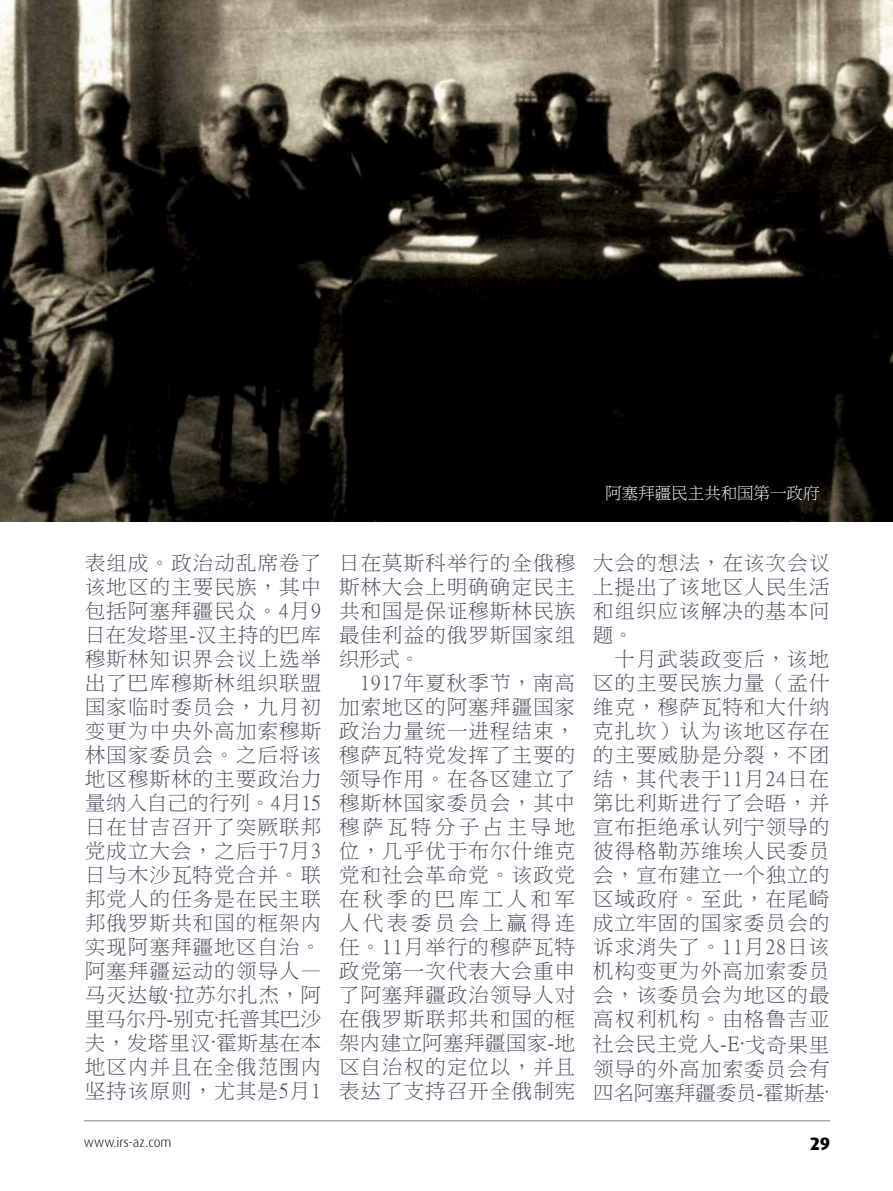
<style>
.page{position:relative;width:893px;height:1191px;background:#fff}
.page>*{position:absolute;margin:0;border:0;box-sizing:border-box;transform-origin:0 0}
.t1{font:20.25px/24px "P Ming Li U";letter-spacing:.065em;color:#47495a;text-align:justify}
.t2{font:800 18px "Dax Pro";color:#000}
.t3{font:16.5px "P Ming Li U";color:#fff}
.t4{font:300 13.5px "Dax Pro";color:#000}
.s1{font-size:21px}
</style>
<div class="page">
<hr style="left:84px;top:1120px;width:746px;height:1px;background:#808285">
<img style="left:0;top:0;width:893px;height:522px">
<p class="t3" style="left:605px;top:485px;width:216px">阿塞拜疆民主共和国第一政府</p>
<p class="t1" style="left:85px;top:551px;width:238px">表组成。政治动乱席卷了该地区的主要民族，其中包括阿塞拜疆民众。4月9日在发塔里-汉主持的巴库穆斯林知识界会议上选举出了巴库穆斯林组织联盟国家临时委员会，九月初变更为中央外高加索穆斯林国家委员会。之后将该地区穆斯林的主要政治力量纳入自己的行列。4月15日在甘吉召开了突厥联邦党成立大会，之后于7月3日与木沙瓦特党合并。联邦党人的任务是在民主联邦俄罗斯共和国的框架内实现阿塞拜疆地区自治。阿塞拜疆运动的领导人—马灭达敏·拉苏尔扎杰，阿里马尔丹-别克·托普其巴沙夫，发塔里汉·霍斯基在本地区内并且在全俄范围内坚持该原则，尤其是5月1</p>
<p class="t1" style="left:339px;top:550px;width:238px">日在莫斯科举行的全俄穆斯林大会上明确确定民主共和国是保证穆斯林民族最佳利益的俄罗斯国家组织形式。</p>
<p class="t1" style="left:339px;top:670px;width:238px;text-indent:21px">1917年夏秋季节，南高加索地区的阿塞拜疆国家政治力量统一进程结束，穆萨瓦特党发挥了主要的领导作用。在各区建立了穆斯林国家委员会，其中穆萨瓦特分子占主导地位，几乎优于布尔什维克党和社会革命党。该政党在秋季的巴库工人和军人代表委员会上赢得连任。11月举行的穆萨瓦特政党第一次代表大会重申了阿塞拜疆政治领导人对在俄罗斯联邦共和国的框架内建立阿塞拜疆国家-地区自治权的定位以，并且表达了支持召开全俄制宪</p>
<p class="t1" style="left:593px;top:550px;width:238px">大会的想法，在该次会议上提出了该地区人民生活和组织应该解决的基本问题。</p>
<p class="t1" style="left:593px;top:646px;width:238px;text-indent:21px">十月武装政变后，该地区的主要民族力量（孟什维克，穆萨瓦特和大什纳克扎坎）认为该地区存在的主要威胁是分裂，不团结，其代表于11月24日在第比利斯进行了会晤，并宣布拒绝承认列宁领导的彼得格勒苏维埃人民委员会，宣布建立一个独立的区域政府。至此，在尾崎成立牢固的国家委员会的诉求消失了。11月28日该机构变更为外高加索委员会，该委员会为地区的最高权利机构。由格鲁吉亚社会民主党人-E<span class="s1">·</span>戈奇果里领导的外高加索委员会有四名阿塞拜疆委员-霍斯基·</p>
<p class="t4" style="left:84px;top:1133px;width:89px">www.irs-az.com</p>
<p class="t2" style="left:810px;top:1131px;width:22px">29</p>
</div>
